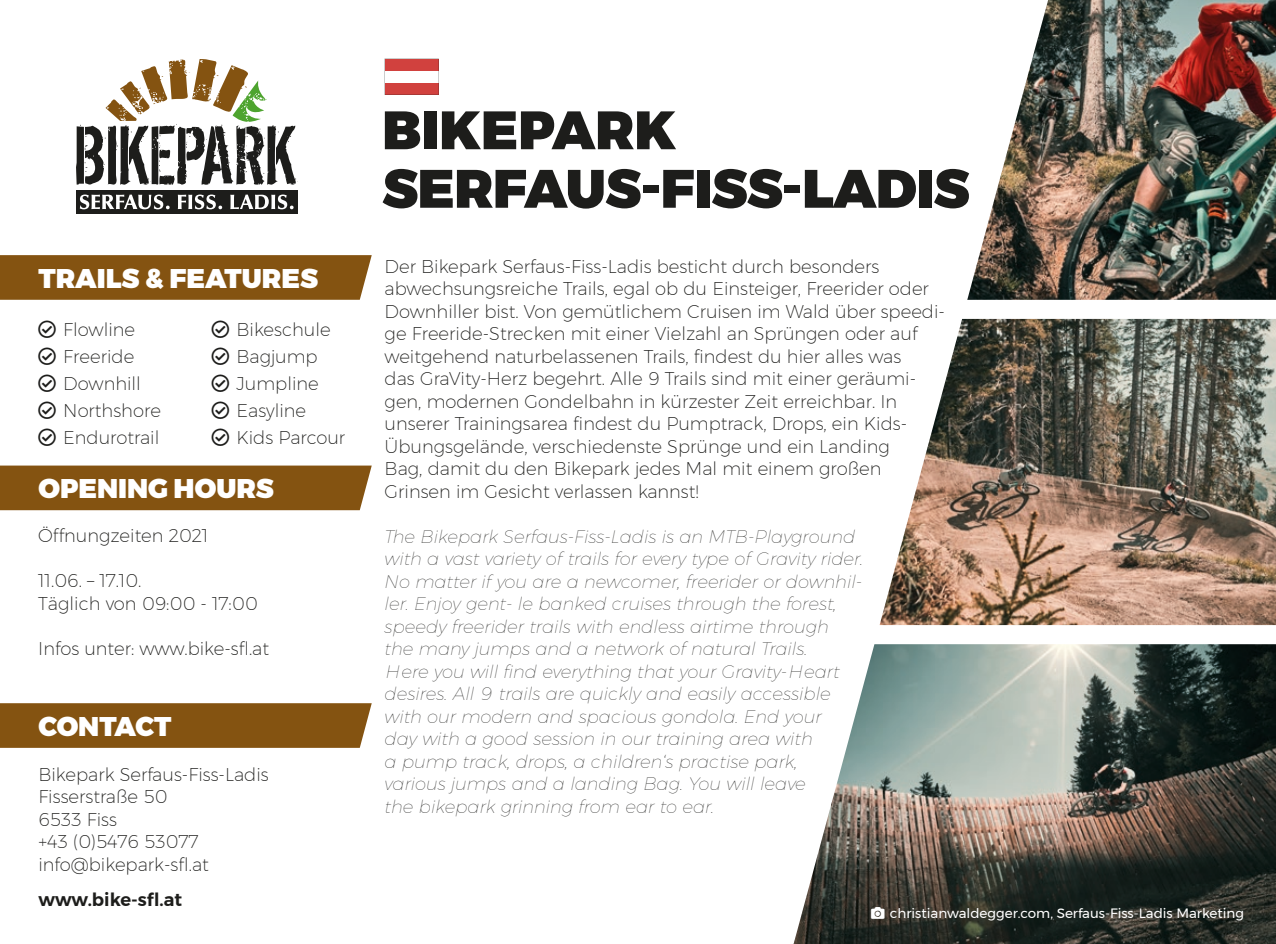
<style>
.page{position:relative;width:1276px;height:944px;background:#fff}
.page>*{position:absolute;margin:0;border:0;box-sizing:border-box;transform-origin:0 0}
.t1{font:900 54px/58.5px "Montserrat";letter-spacing:-.01em;color:#1d1d1b}
.t2{font:900 27px "Montserrat";color:#fff}
.t3{font:200 18px/22.5px "Montserrat";color:#1d1d1b}
.t4{font:italic 100 18px/22.5px "Montserrat";color:#1d1d1b}
.t5{font:600 18px "Montserrat";color:#1d1d1b}
.t6{font:13.5px "Montserrat";color:#fff}
</style>
<div class="page">
<div style="left:0;top:466px;width:372px;height:44px;background:#845311"></div>
<div style="left:0;top:703px;width:372px;height:45px;background:#845311"></div>
<div style="left:0;top:255px;width:372px;height:45px;background:#845311"></div>
<svg style="left:76px;top:59px;width:222px;height:126px"></svg>
<div style="left:76px;top:190px;width:222px;height:24px;background:#1d1d1b"></div>
<svg style="left:80px;top:195px;width:90px;height:14px"></svg>
<svg style="left:178px;top:195px;width:44px;height:14px"></svg>
<svg style="left:230px;top:195px;width:63px;height:14px"></svg>
<img style="left:967px;top:0;width:309px;height:300px">
<img style="left:879px;top:319px;width:397px;height:306px">
<img style="left:793px;top:644px;width:483px;height:300px">
<svg style="left:384px;top:59px;width:55px;height:36px"></svg>
<svg style="left:871px;top:907px;width:13px;height:12px"></svg>
<p class="t2" style="left:38px;top:256px;width:281px">TRAILS &amp; FEATURES</p>
<p class="t3" style="left:236px;top:318px;width:96px">Bikeschule</p>
<p class="t3" style="left:236px;top:345px;width:83px">Bagjump</p>
<p class="t3" style="left:236px;top:372px;width:84px">Jumpline</p>
<p class="t3" style="left:236px;top:399px;width:71px">Easyline</p>
<p class="t3" style="left:236px;top:426px;width:110px">Kids Parcour</p>
<p class="t2" style="left:38px;top:466px;width:237px">OPENING HOURS</p>
<p class="t3" style="left:63px;top:318px;width:73px">Flowline</p>
<p class="t3" style="left:63px;top:345px;width:72px">Freeride</p>
<p class="t3" style="left:63px;top:372px;width:79px">Downhill</p>
<p class="t3" style="left:63px;top:399px;width:99px">Northshore</p>
<p class="t3" style="left:63px;top:426px;width:98px">Endurotrail</p>
<p class="t3" style="left:38px;top:524px;width:171px">Öffnungzeiten 2021</p>
<p class="t3" style="left:38px;top:569px;width:105px">11.06. – 17.10.</p>
<p class="t3" style="left:38px;top:592px;width:221px">Täglich von 09:00 - 17:00</p>
<p class="t3" style="left:38px;top:637px;width:232px">Infos unter: www.bike-sfl.at</p>
<p class="t2" style="left:38px;top:704px;width:135px">CONTACT</p>
<p class="t3" style="left:38px;top:763px;width:232px">Bikepark Serfaus-Fiss-Ladis</p>
<p class="t3" style="left:38px;top:785px;width:130px">Fisserstraße 50</p>
<p class="t3" style="left:38px;top:808px;width:80px">6533 Fiss</p>
<p class="t3" style="left:38px;top:830px;width:172px">+43 (0)5476 53077 info@bikepark-sfl.at</p>
<p class="t5" style="left:38px;top:885px;width:145px">www.bike-sfl.at</p>
<p class="t1" style="left:382px;top:101px;width:589px">BIKEPARK<br>SERFAUS-FISS-LADIS</p>
<p class="t3" style="left:384px;top:255px;width:562px">Der Bikepark Serfaus-Fiss-Ladis besticht durch besonders abwechsungsreiche Trails, egal ob du Einsteiger, Freerider oder Downhiller bist. Von gemütlichem Cruisen im Wald über speedi&shy;ge Freeride-Strecken mit einer Vielzahl an Sprüngen oder auf weitgehend naturbelassenen Trails, findest du hier alles was<br>das GraVity-Herz begehrt. Alle 9 Trails sind mit einer geräumi&shy;gen, modernen Gondelbahn in kürzester Zeit erreichbar. In unserer Trainingsarea findest du Pumptrack, Drops, ein Kids-Übungsgelände, verschiedenste Sprünge und ein Landing<br>Bag, damit du den Bikepark jedes Mal mit einem großen Grinsen im Gesicht verlassen kannst!</p>
<p class="t4" style="left:384px;top:524px;width:480px">The Bikepark Serfaus-Fiss-Ladis is an MTB-Playground with a vast variety of trails for every type of Gravity rider.<br>No matter if you are a newcomer, freerider or downhil&shy;ler. Enjoy gent- le banked cruises through the forest, speedy freerider trails with endless airtime through<br>the many jumps and a network of natural Trails.<br>Here you will find everything that your Gravity-Heart desires. All 9 trails are quickly and easily accessible with our modern and spacious gondola. End your<br>day with a good session in our training area with<br>a pump track, drops, a children‘s practise park,<br>various jumps and a landing Bag. You will leave<br>the bikepark grinning from ear to ear.</p>
<p class="t6" style="left:890px;top:903px;width:356px">christianwaldegger.com, Serfaus-Fiss-Ladis Marketing</p>
</div>
